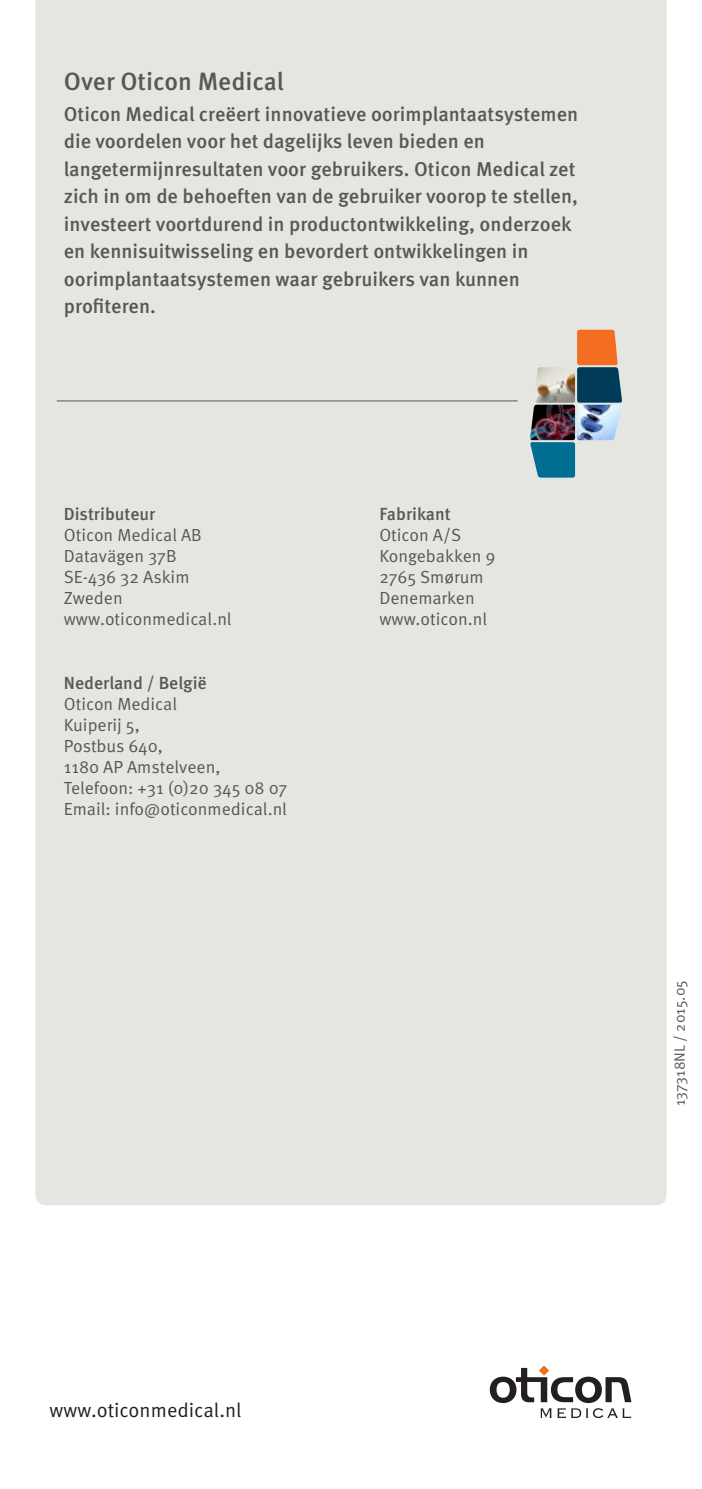
<style>
.page{position:relative;width:702px;height:1489px;background:#fff}
.page>*{position:absolute;margin:0;border:0;box-sizing:border-box;transform-origin:0 0}
.t1{font:500 25px "Meta Pro";color:#575855}
.t2{font:500 20px/27.5px "Meta Pro";color:#575855}
.t3{font:20px "Meta Pro";color:#231f20}
.t4{font:17.5px/21px "Meta Pro";color:#575855}
.t5{font:500 17.5px "Meta Pro";color:#575855}
.t6{font:15px "Meta Pro";color:#575855}
</style>
<div class="page">
<svg style="left:489px;top:1365px;width:142px;height:53px"></svg>
<div style="left:35px;top:0;width:631px;height:1205px;background:#e5e6e1"></div>
<hr style="left:57px;top:400px;width:460px;height:1px;background:#575855">
<img style="left:530px;top:404px;width:45px;height:36px">
<svg style="left:530px;top:442px;width:45px;height:35px;background:#15789a"></svg>
<img style="left:577px;top:405px;width:45px;height:35px">
<svg style="left:534px;top:330px;width:88px;height:72px;background:#a9998b"></svg>
<p class="t1" style="left:64px;top:66px;width:222px">Over Oticon Medical</p>
<p class="t2" style="left:64px;top:100px;width:516px">Oticon Medical creëert innovatieve oorimplantaatsystemen die voordelen voor het dagelijks leven bieden en langetermijnresultaten voor gebruikers. Oticon Medical zet zich in om de behoeften van de gebruiker voorop te stellen, investeert voortdurend in productontwikkeling, onderzoek en kennisuitwisseling en bevordert ontwikkelingen in oorimplantaatsystemen waar gebruikers van kunnen profiteren.</p>
<p class="t5" style="left:64px;top:503px;width:93px">Distributeur</p>
<p class="t4" style="left:64px;top:525px;width:169px">Oticon Medical AB<br>Datavägen 37B<br>SE-436 32 Askim<br>Zweden www.oticonmedical.nl</p>
<p class="t5" style="left:64px;top:671px;width:144px">Nederland / België</p>
<p class="t4" style="left:64px;top:693px;width:225px">Oticon Medical<br>Kuiperij 5,<br>Postbus 640,<br>1180 AP Amstelveen,<br>Telefoon: +31 (0)20 345 08 07<br>Email: info@oticonmedical.nl</p>
<p class="t5" style="left:379px;top:503px;width:73px">Fabrikant</p>
<p class="t4" style="left:379px;top:525px;width:118px">Oticon A/S<br>Kongebakken 9<br>2765 Smørum<br>Denemarken www.oticon.nl</p>
<p class="t6" style="left:670px;top:1106px;width:128px;rotate:-90deg">137318NL / 2015.05</p>
<p class="t3" style="left:50px;top:1398px;width:193px">www.oticonmedical.nl</p>
</div>
